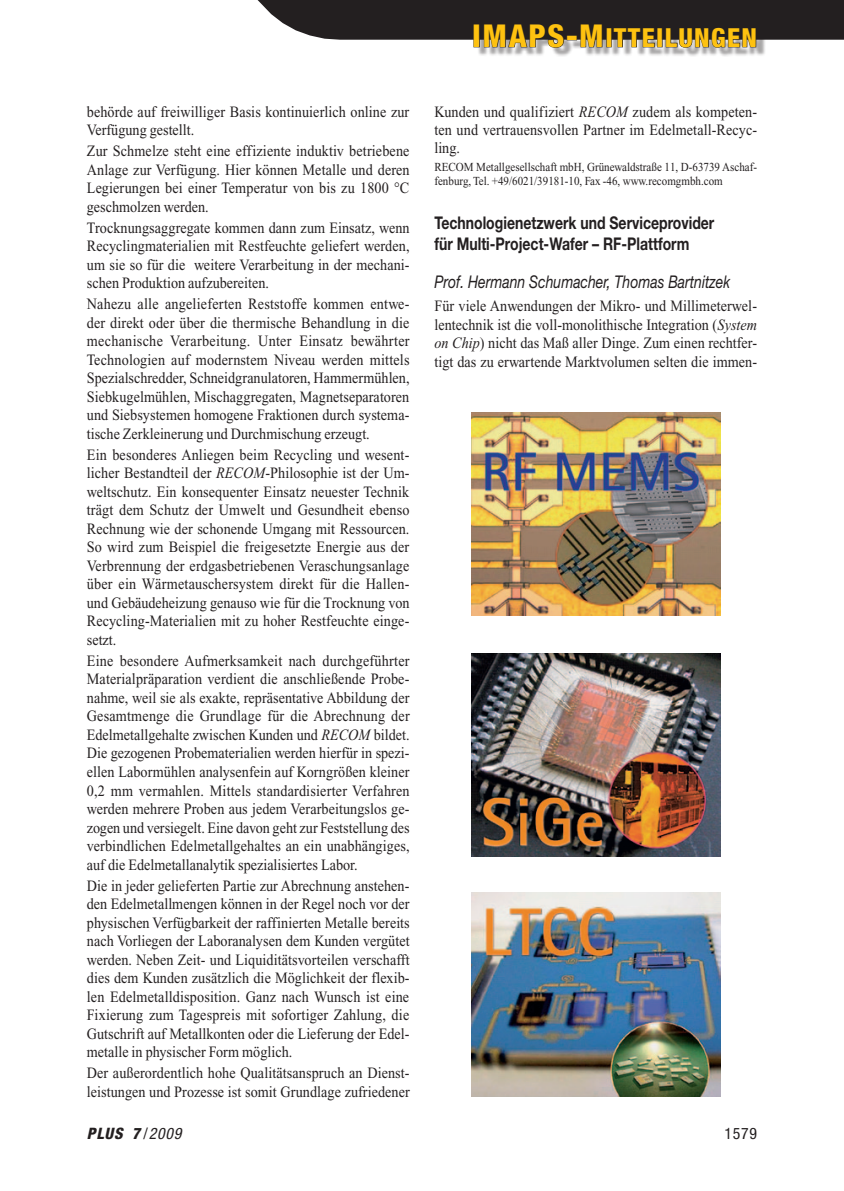
<style>
.page{position:relative;width:844px;height:1191px;background:#fff}
.page>*{position:absolute;margin:0;border:0;box-sizing:border-box;transform-origin:0 0}
.t1{font:800 condensed 26.25px "Helvetica Neue";letter-spacing:.05em;color:#fec210}
._01_10_Untertitel{font:700 17.5px/21px "Helvetica Neue";color:#231f20;scale:.8 1}
._02_10_Autor{font:italic 17.5px "Helvetica Neue";color:#231f20;scale:.8 1}
._05_09_Grute{font:15.75px/18.6px "Times New Roman";letter-spacing:.005em;color:#231f20;text-align:justify;scale:.9 1}
.t2{font:italic 800 condensed 15.75px "Helvetica Neue";color:#231f20}
.t3{font:condensed 15.75px "Helvetica Neue";color:#231f20}
._07_07_Info_Grute{font:12.25px/14px "Times New Roman";color:#231f20;scale:.9 1}
.s1{font-style:italic}
.s2{font-size:31.5px}
.s3{font-weight:400;font-style:normal}
.s4{font-weight:400}
</style>
<div class="page">
<div style="left:477px;top:27px;width:288px;height:30px;background:#231f20;opacity:.4"></div>
<svg style="left:257px;top:0;width:586px;height:51px"></svg>
<img style="left:471px;top:412px;width:248px;height:204px">
<img style="left:471px;top:653px;width:248px;height:203px">
<img style="left:471px;top:892px;width:248px;height:204px">
<p class="_05_09_Grute" style="left:87px;top:102px;width:359px">behörde auf freiwilliger Basis kontinuierlich online zur<br>Verfügung gestellt.</p>
<p class="_05_09_Grute" style="left:87px;top:142px;width:360px">Zur Schmelze steht eine effiziente induktiv betriebene Anlage zur Verfügung. Hier können Metalle und deren Legierungen bei einer Temperatur von bis zu 1800 °C geschmolzen werden.</p>
<p class="_05_09_Grute" style="left:87px;top:218px;width:360px">Trocknungsaggregate kommen dann zum Einsatz, wenn Recyclingmaterialien mit Restfeuchte geliefert werden, um sie so für die weitere Verarbeitung in der mechani&shy;schen Produktion aufzubereiten.</p>
<p class="_05_09_Grute" style="left:87px;top:295px;width:360px">Nahezu alle angelieferten Reststoffe kommen entwe&shy;der direkt oder über die thermische Behandlung in die mechanische Verarbeitung. Unter Einsatz bewährter Technologien auf modernstem Niveau werden mittels Spezialschredder, Schneidgranulatoren, Hammermühlen, Siebkugelmühlen, Mischaggregaten, Magnetseparatoren und Siebsystemen homogene Fraktionen durch systema&shy;tische Zerkleinerung und Durchmischung erzeugt.</p>
<p class="_05_09_Grute" style="left:87px;top:445px;width:360px">Ein besonderes Anliegen beim Recycling und wesent&shy;licher Bestandteil der <span class="s1">RECOM</span>-Philosophie ist der Um&shy;weltschutz. Ein konsequenter Einsatz neuester Technik trägt dem Schutz der Umwelt und Gesundheit ebenso Rechnung wie der schonende Umgang mit Ressourcen.<br>So wird zum Beispiel die freigesetzte Energie aus der Verbrennung der erdgasbetriebenen Veraschungsanlage über ein Wärmetauschersystem direkt für die Hallen&shy;und Gebäudeheizung genauso wie für die Trocknung von Recycling-Materialien mit zu hoher Restfeuchte einge&shy;setzt.</p>
<p class="_05_09_Grute" style="left:87px;top:651px;width:360px">Eine besondere Aufmerksamkeit nach durchgeführter Materialpräparation verdient die anschließende Probe&shy;nahme, weil sie als exakte, repräsentative Abbildung der Gesamtmenge die Grundlage für die Abrechnung der Edelmetallgehalte zwischen Kunden und <span class="s1">RECOM</span> bildet.<br>Die gezogenen Probematerialien werden hierfür in spezi&shy;ellen Labormühlen analysenfein auf Korngrößen kleiner 0,2 mm vermahlen. Mittels standardisierter Verfahren werden mehrere Proben aus jedem Verarbeitungslos ge&shy;zogen und versiegelt. Eine davon geht zur Feststellung des verbindlichen Edelmetallgehaltes an ein unabhängiges, auf die Edelmetallanalytik spezialisiertes Labor.</p>
<p class="_05_09_Grute" style="left:87px;top:876px;width:360px">Die in jeder gelieferten Partie zur Abrechnung anstehen&shy;den Edelmetallmengen können in der Regel noch vor der physischen Verfügbarkeit der raffinierten Metalle bereits nach Vorliegen der Laboranalysen dem Kunden vergütet werden. Neben Zeit- und Liquiditätsvorteilen verschafft dies dem Kunden zusätzlich die Möglichkeit der flexib&shy;len Edelmetalldisposition. Ganz nach Wunsch ist eine Fixierung zum Tagespreis mit sofortiger Zahlung, die Gutschrift auf Metallkonten oder die Lieferung der Edel&shy;metalle in physischer Form möglich.</p>
<p class="_05_09_Grute" style="left:87px;top:1063px;width:360px">Der außerordentlich hohe Qualitätsanspruch an Dienst&shy;leistungen und Prozesse ist somit Grundlage zufriedener</p>
<h1 class="t1" style="left:472px;top:21px;width:286px"><span class="s2">IMAPS-M</span>ITTEILUNGEN</h1>
<p class="_05_09_Grute" style="left:434px;top:102px;width:360px">Kunden und qualifiziert <span class="s1">RECOM</span> zudem als kompeten&shy;ten und vertrauensvollen Partner im Edelmetall-Recyc&shy;ling.</p>
<p class="_07_07_Info_Grute" style="left:434px;top:160px;width:360px">RECOM Metallgesellschaft mbH, Grünewaldstraße 11, D-63739 Aschaf&shy;fenburg, Tel. +49/6021/39181-10, Fax -46, www.recomgmbh.com</p>
<p class="_01_10_Untertitel" style="left:434px;top:211px;width:351px">Technologienetzwerk und Serviceprovider für Multi-Project-Wafer – RF-Plattform</p>
<p class="_02_10_Autor" style="left:434px;top:271px;width:371px">Prof. Hermann Schumacher, Thomas Bartnitzek</p>
<p class="_05_09_Grute" style="left:434px;top:297px;width:360px">Für viele Anwendungen der Mikro- und Millimeterwel&shy;lentechnik ist die voll-monolithische Integration (<span class="s1">System on Chip</span>) nicht das Maß aller Dinge. Zum einen rechtfer&shy;tigt das zu erwartende Marktvolumen selten die immen-</p>
<p class="t2" style="left:87px;top:1123px;width:96px">PLUS 7 <span class="s3">/</span><span class="s4">2009</span></p>
<p class="t3" style="left:724px;top:1124px;width:34px">1579</p>
</div>
